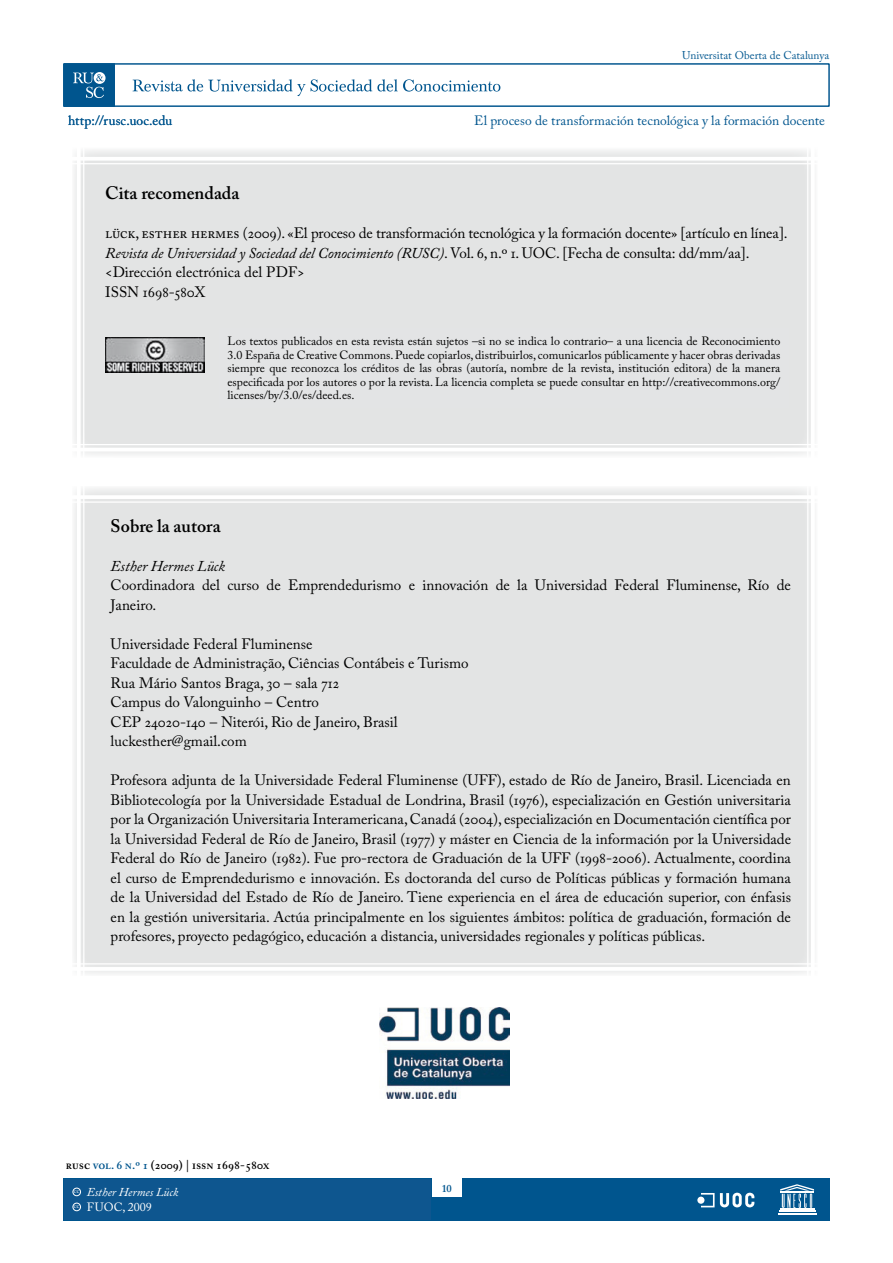
<style>
.page{position:relative;width:893px;height:1263px;background:#fff}
.page>*{position:absolute;margin:0;border:0;box-sizing:border-box;transform-origin:0 0}
.t1{font:600 18px "Adobe Caslon Pro";color:#000}
.t2{font:15px/19.5px "Adobe Caslon Pro";color:#000}
.t3{font:13.5px "Adobe Caslon Pro";color:#00558e}
.t4{font:12px/13.5px "Adobe Caslon Pro";color:#000;text-align:justify}
.t5{font:600 12px "Adobe Caslon Pro";color:#000}
.t6{font:italic 12px "Adobe Caslon Pro";color:#fff}
.t7{font:12px "Adobe Caslon Pro";color:#fff}
.t8{font:11.25px "Adobe Caslon Pro";color:#085b92}
.t9{font:600 10.5px "Adobe Caslon Pro";color:#00558e}
.t10{font:600 3.9px "Adobe Caslon Pro";color:#fff}
.s1{font-style:italic}
.s2{color:#00558e}
</style>
<div class="page">
<div style="left:64px;top:64px;width:50px;height:42px;background:#00558e"></div>
<div style="left:64px;top:64px;width:51px;height:42px;border:1px solid #00558e"></div>
<svg style="left:94px;top:72px;width:12px;height:12px"></svg>
<svg style="left:73px;top:73px;width:31px;height:25px"></svg>
<svg style="left:133px;top:79px;width:367px;height:17px"></svg>
<div style="left:64px;top:1178px;width:765px;height:42px;background:#00558e"></div>
<hr style="left:780px;top:1208px;width:34px;height:2px;background:#fff">
<hr style="left:779px;top:1211px;width:36px;height:1px;background:#fff">
<hr style="left:778px;top:1213px;width:39px;height:1px;background:#fff">
<svg style="left:780px;top:1184px;width:34px;height:24px"></svg>
<div style="left:697px;top:1196px;width:7px;height:8px;background:#fff;border-radius:50%"></div>
<svg style="left:701px;top:1192px;width:53px;height:15px"></svg>
<div style="left:432px;top:1159px;width:30px;height:37px;background:#fff"></div>
<div style="left:72px;top:486px;width:745px;height:490px;background:#e3e4e4"></div>
<hr style="left:83px;top:481px;width:1px;height:514px;background:#fff">
<hr style="left:77px;top:481px;width:4px;height:514px;background:#fff">
<hr style="left:64px;top:963px;width:775px;height:1px;background:#fff">
<hr style="left:64px;top:967px;width:775px;height:4px;background:#fff">
<hr style="left:807px;top:476px;width:1px;height:511px;background:#fff">
<hr style="left:811px;top:476px;width:4px;height:511px;background:#fff">
<hr style="left:64px;top:501px;width:776px;height:2px;background:#fff">
<hr style="left:64px;top:495px;width:776px;height:4px;background:#fff">
<img style="left:380px;top:1007px;width:129px;height:92px">
<div style="left:72px;top:148px;width:745px;height:310px;background:#e3e4e4"></div>
<hr style="left:83px;top:143px;width:1px;height:332px;background:#fff">
<hr style="left:77px;top:143px;width:4px;height:332px;background:#fff">
<hr style="left:64px;top:444px;width:775px;height:1px;background:#fff">
<hr style="left:64px;top:448px;width:775px;height:3px;background:#fff">
<hr style="left:807px;top:138px;width:1px;height:334px;background:#fff">
<hr style="left:811px;top:138px;width:4px;height:334px;background:#fff">
<hr style="left:64px;top:163px;width:776px;height:1px;background:#fff">
<hr style="left:64px;top:157px;width:776px;height:4px;background:#fff">
<img style="left:105px;top:337px;width:99px;height:35px">
<div style="left:64px;top:1178px;width:366px;height:41px;background:#0e568f"></div>
<div style="left:73px;top:1188px;width:8px;height:8px;border:1px solid #fff;border-radius:50%"></div>
<div style="left:73px;top:1203px;width:8px;height:8px;border:1px solid #fff;border-radius:50%"></div>
<p class="t3" style="left:68px;top:112px;width:106px">http://rusc.uoc.edu</p>
<p class="t8" style="left:682px;top:48px;width:149px">Universitat Oberta de Catalunya</p>
<p class="t3" style="left:474px;top:112px;width:352px">El proceso de transformación tecnológica y la formación docente</p>
<p class="t1" style="left:105px;top:182px;width:136px">Cita recomendada</p>
<p class="t2" style="left:105px;top:223px;width:684px">lück, esther hermes (2009). «El proceso de transformación tecnológica y la formación docente» [artículo en línea].<br><span class="s1">Revista de Universidad y Sociedad del Conocimiento (RUSC)</span>. Vol. 6, n.º 1. UOC. [Fecha de consulta: dd/mm/aa]. &lt;Dirección electrónica del PDF&gt;<br>ISSN 1698-580X</p>
<p class="t4" style="left:224px;top:337px;width:565px">Esta obra está bajo la licencia Reconocimiento-NoComercial-SinObraDerivada 3.0 España de Creative Commons.<br>Así pues, se permite la copia, distribución y comunicación pública siempre y cuando se cite el autor de esta obra y la fuente (<span class="s1">Revista de Universidad y Sociedad del Conocimiento</span> - <span class="s1">RUSC</span>) y el uso concreto no tenga finalidad comercial. No se pueden hacer usos comerciales ni obras derivadas. La licencia completa se puede consultar en: &lt;http://creativecommons. org/licenses/by-nc-nd/3.0/es/&gt;</p>
<p class="t4" style="left:227px;top:335px;width:554px">Los textos publicados en esta revista están sujetos –si no se indica lo contrario– a una licencia de Reconocimiento 3.0 España de Creative Commons. Puede copiarlos, distribuirlos, comunicarlos públicamente y hacer obras derivadas siempre que reconozca los créditos de las obras (autoría, nombre de la revista, institución editora) de la manera especificada por los autores o por la revista. La licencia completa se puede consultar en http://creativecommons.org/ licenses/by/3.0/es/deed.es.</p>
<p class="t1" style="left:111px;top:515px;width:112px">Sobre la autora</p>
<p class="t2" style="left:111px;top:556px;width:682px"><span class="s1">Esther Hermes Lück<br></span>Coordinadora del curso de Emprendedurismo e innovación de la Universidad Federal Fluminense, Río de<br>Janeiro.</p>
<p class="t2" style="left:111px;top:634px;width:360px">Universidade Federal Fluminense<br>Faculdade de Administração, Ciências Contábeis e Turismo Rua Mário Santos Braga, 30 – sala 712<br>Campus do Valonguinho – Centro<br>CEP 24020-140 – Niterói, Rio de Janeiro, Brasil luckesther@gmail.com</p>
<p class="t2" style="left:111px;top:770px;width:682px;text-align:justify">Profesora adjunta de la Universidade Federal Fluminense (UFF), estado de Río de Janeiro, Brasil. Licenciada en Bibliotecología por la Universidade Estadual de Londrina, Brasil (1976), especialización en Gestión universitaria por la Organización Universitaria Interamericana, Canadá (2004), especialización en Documentación científica por la Universidad Federal de Río de Janeiro, Brasil (1977) y máster en Ciencia de la información por la Universidade Federal do Río de Janeiro (1982). Fue pro-rectora de Graduación de la UFF (1998-2006). Actualmente, coordina el curso de Emprendedurismo e innovación. Es doctoranda del curso de Políticas públicas y formación humana de la Universidad del Estado de Río de Janeiro. Tiene experiencia en el área de educación superior, con énfasis en la gestión universitaria. Actúa principalmente en los siguientes ámbitos: política de graduación, formación de profesores, proyecto pedagógico, educación a distancia, universidades regionales y políticas públicas.</p>
<p class="t5" style="left:66px;top:1157px;width:205px">rusc <span class="s2">vol. 6 n.º 1</span> (2009) | issn 1698-580x</p>
<p class="t10" style="left:74px;top:1190px;width:7px">CC</p>
<p class="t6" style="left:87px;top:1185px;width:93px">Esther Hermes Lück</p>
<p class="t10" style="left:74px;top:1205px;width:7px">CC</p>
<p class="t7" style="left:87px;top:1200px;width:67px">FUOC, 2009</p>
<p class="t9" style="left:442px;top:1182px;width:11px">10</p>
</div>
